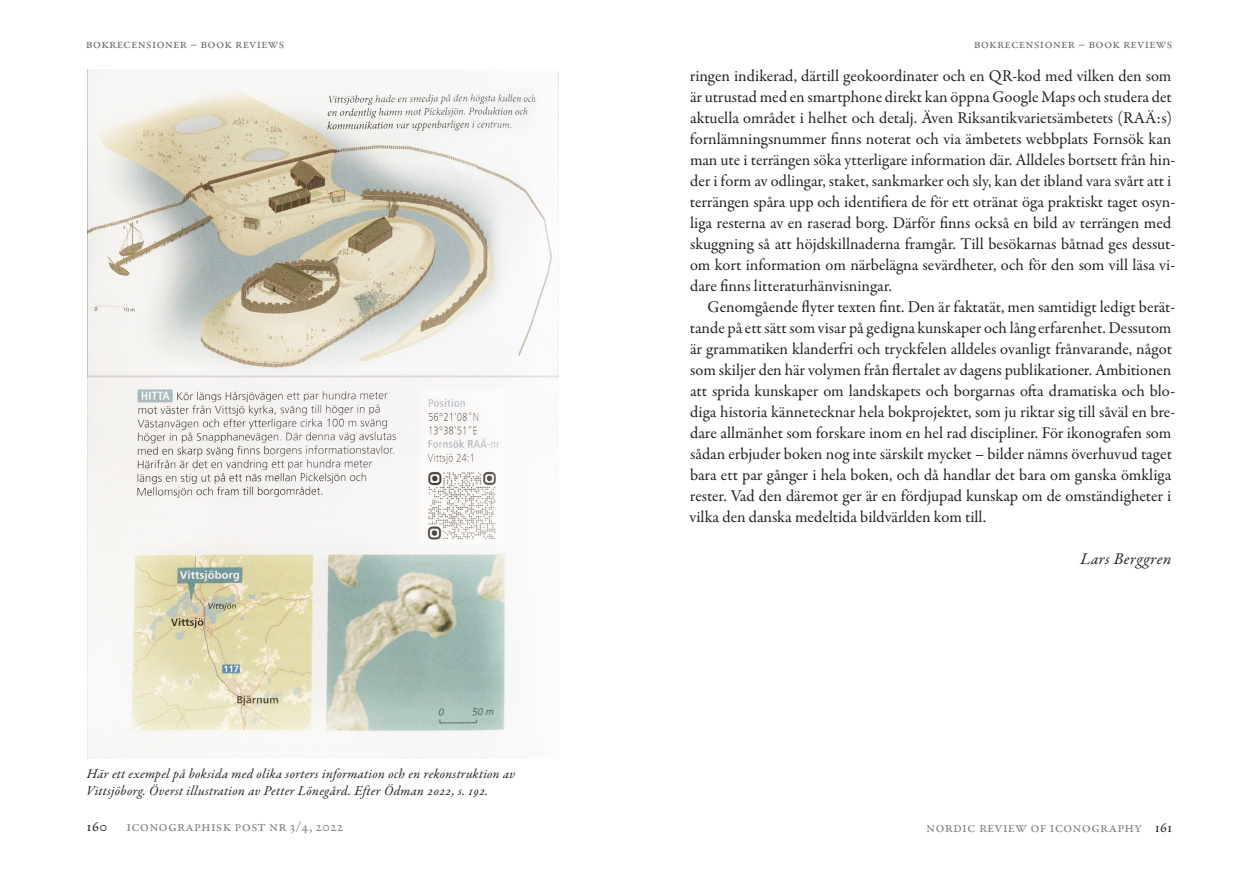
<style>
.page{position:relative;width:1259px;height:893px;background:#fff}
.page>*{position:absolute;margin:0;border:0;box-sizing:border-box;transform-origin:0 0}
.Brödtext_indrag{font:16.5px/21px "Garamond Premr Pro";letter-spacing:-.005em;color:#231f20}
.Brödtext_indrag-2{font:italic 16.5px "Garamond Premr Pro";letter-spacing:.03em;color:#231f20}
.t1{font:15px "Garamond Premr Pro";letter-spacing:.01em;color:#808285}
.t2{font:15px "Garamond Premr Pro";color:#231f20}
.Bildtext{font:italic 13.5px/16.2px "Garamond Premr Pro";letter-spacing:.02em;color:#231f20}
.t3{font:13.5px "Garamond Premr Pro";letter-spacing:.01em;color:#6c6d70}
.s1{color:#231f20}
</style>
<div class="page">
<img style="left:87px;top:69px;width:472px;height:689px">
<p class="t3" style="left:86px;top:35px;width:200px">bokrecensioner – book reviews</p>
<p class="Bildtext" style="left:87px;top:767px;width:430px">Här ett exempel på boksida med olika sorters information och en rekonstruktion av<br>Vittsjöborg. Överst illustration av Petter Lönegård. Efter Ödman 2022, s. 192.</p>
<p class="t2" style="left:87px;top:817px;width:22px">160</p>
<p class="t1" style="left:126px;top:817px;width:219px">iconographisk post nr 3/4, 2022</p>
<p class="t3" style="left:973px;top:36px;width:200px">bokrecensioner – book reviews</p>
<p class="Brödtext_indrag" style="left:690px;top:66px;width:487px">ringen indikerad, därtill geokoordinater och en QR-kod med vilken den som är utrustad med en smartphone direkt kan öppna Google Maps och studera det aktuella området i helhet och detalj. Även Riksantikvarietsämbetets (RAÄ:s) fornlämningsnummer finns noterat och via ämbetets webbplats Fornsök kan man ute i terrängen söka ytterligare information där. Alldeles bortsett från hin&shy;der i form av odlingar, staket, sankmarker och sly, kan det ibland vara svårt att i terrängen spåra upp och identifiera de för ett otränat öga praktiskt taget osyn&shy;liga resterna av en raserad borg. Därför finns också en bild av terrängen med skuggning så att höjdskillnaderna framgår. Till besökarnas båtnad ges dessut&shy;om kort information om närbelägna sevärdheter, och för den som vill läsa vi&shy;dare finns litteraturhänvisningar.</p>
<p class="Brödtext_indrag" style="left:689px;top:297px;width:487px;text-indent:18px">Genomgående flyter texten fint. Den är faktatät, men samtidigt ledigt berät&shy;tande på ett sätt som visar på gedigna kunskaper och lång erfarenhet. Dessutom är grammatiken klanderfri och tryckfelen alldeles ovanligt frånvarande, något som skiljer den här volymen från flertalet av dagens publikationer. Ambitionen att sprida kunskaper om landskapets och borgarnas ofta dramatiska och blo&shy;diga historia kännetecknar hela bokprojektet, som ju riktar sig till såväl en bre&shy;dare allmänhet som forskare inom en hel rad discipliner. För ikonografen som sådan erbjuder boken nog inte särskilt mycket – bilder nämns överhuvud taget bara ett par gånger i hela boken, och då handlar det bara om ganska ömkliga rester. Vad den däremot ger är en fördjupad kunskap om de omständigheter i vilka den danska medeltida bildvärlden kom till.</p>
<p class="Brödtext_indrag-2" style="left:1080px;top:548px;width:92px">Lars Berggren</p>
<p class="t1" style="left:926px;top:818px;width:248px">nordic review of iconography <span class="s1">161</span></p>
</div>
